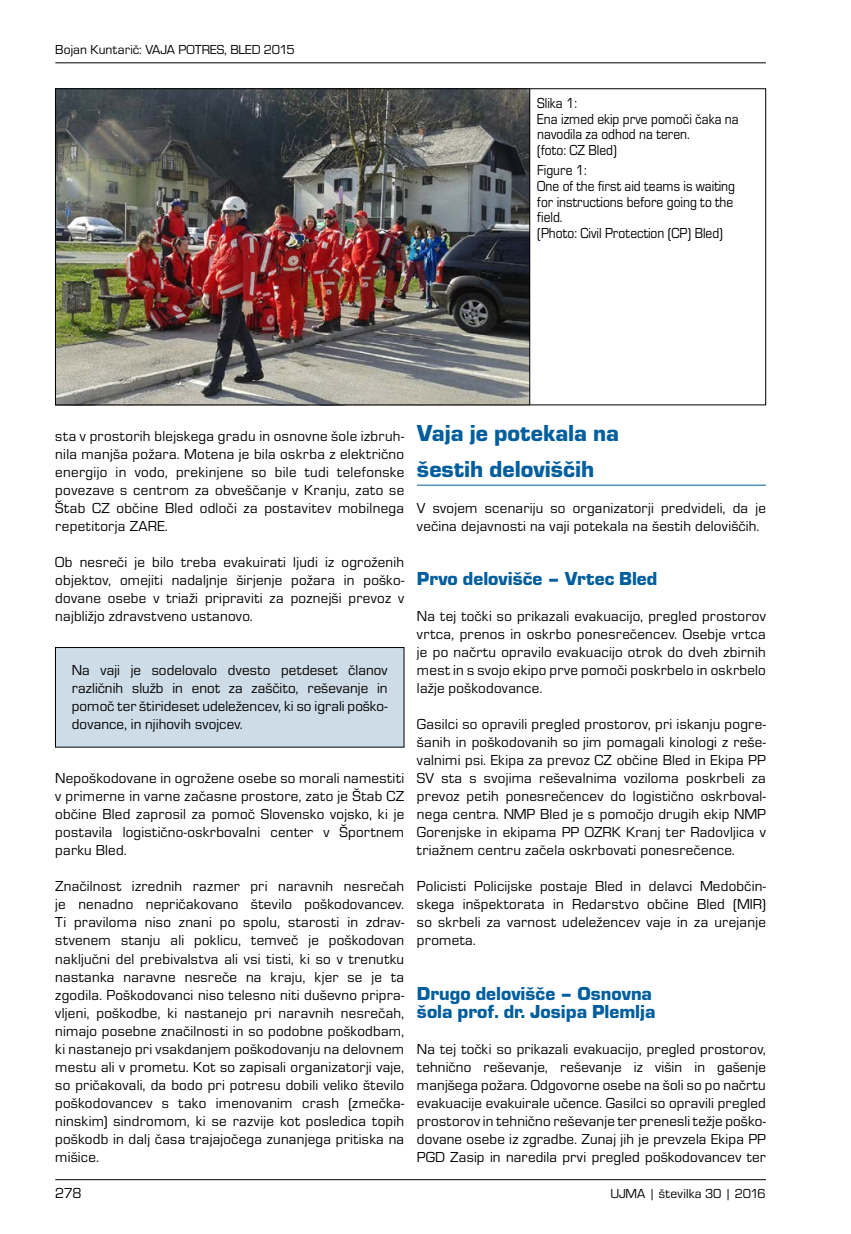
<style>
.page{position:relative;width:851px;height:1234px;background:#fff}
.page>*{position:absolute;margin:0;border:0;box-sizing:border-box;transform-origin:0 0}
.t1{font:24px/36px "Eurostile TEE Blac";color:#005e9e}
.t2{font:19.5px/18px "Eurostile TEE Blac";color:#005e9e}
.t3{font:15px/18px "Eurostile TEE";letter-spacing:.015em;color:#000;text-align:justify}
.t4{font:15px/15.8px "Eurostile TEE";letter-spacing:.015em;color:#000;scale:.9 1}
.t5{font:13.5px "Eurostile TEE";color:#000}
</style>
<div class="page">
<hr style="left:55px;top:1178px;width:710px;height:1px;background:#000">
<hr style="left:55px;top:62px;width:710px;height:1px;background:#000">
<img style="left:57px;top:90px;width:472px;height:313px">
<hr style="left:417px;top:484px;width:348px;height:1px;background:#005e9e">
<hr style="left:529px;top:89px;width:1px;height:316px;background:#000">
<div style="left:55px;top:647px;width:349px;height:100px;background:#cedce7"></div>
<div style="left:55px;top:647px;width:349px;height:100px;border:1px solid #000"></div>
<p class="t5" style="left:55px;top:42px;width:241px">Bojan Kuntarič: VAJA POTRES, BLED 2015</p>
<p class="t4" style="left:537px;top:95px;width:225px">Slika 1:<br>Ena izmed ekip prve pomoči čaka na navodila za odhod na teren.<br>(foto: CZ Bled)</p>
<p class="t4" style="left:537px;top:163px;width:221px">Figure 1:<br>One of the first aid teams is waiting for instructions before going to the field.<br>(Photo: Civil Protection (CP) Bled)</p>
<p class="t3" style="left:55px;top:427px;width:350px">sta v prostorih blejskega gradu in osnovne šole izbruh&shy;nila manjša požara. Motena je bila oskrba z električno energijo in vodo, prekinjene so bile tudi telefonske povezave s centrom za obveščanje v Kranju, zato se Štab CZ občine Bled odloči za postavitev mobilnega repetitorja ZARE.</p>
<p class="t3" style="left:55px;top:553px;width:350px">Ob nesreči je bilo treba evakuirati ljudi iz ogroženih objektov, omejiti nadaljnje širjenje požara in poško&shy;dovane osebe v triaži pripraviti za poznejši prevoz v najbližjo zdravstveno ustanovo.</p>
<p class="t3" style="left:72px;top:661px;width:317px">Na vaji je sodelovalo dvesto petdeset članov različnih služb in enot za zaščito, reševanje in pomoč ter štirideset udeležencev, ki so igrali poško&shy;dovance, in njihovih svojcev.</p>
<p class="t3" style="left:55px;top:769px;width:350px">Nepoškodovane in ogrožene osebe so morali namestiti v primerne in varne začasne prostore, zato je Štab CZ občine Bled zaprosil za pomoč Slovensko vojsko, ki je postavila logistično-oskrbovalni center v Športnem parku Bled.</p>
<p class="t3" style="left:55px;top:877px;width:350px">Značilnost izrednih razmer pri naravnih nesrečah je nenadno nepričakovano število poškodovancev.<br>Ti praviloma niso znani po spolu, starosti in zdrav&shy;stvenem stanju ali poklicu, temveč je poškodovan naključni del prebivalstva ali vsi tisti, ki so v trenutku nastanka naravne nesreče na kraju, kjer se je ta zgodila. Poškodovanci niso telesno niti duševno pripra&shy;vljeni, poškodbe, ki nastanejo pri naravnih nesrečah, nimajo posebne značilnosti in so podobne poškodbam, ki nastanejo pri vsakdanjem poškodovanju na delovnem mestu ali v prometu. Kot so zapisali organizatorji vaje, so pričakovali, da bodo pri potresu dobili veliko število poškodovancev s tako imenovanim crash (zmečka&shy;ninskim) sindromom, ki se razvije kot posledica topih poškodb in dalj časa trajajočega zunanjega pritiska na mišice.</p>
<h1 class="t1" style="left:417px;top:415px;width:204px">Vaja je potekala na šestih deloviščih</h1>
<p class="t3" style="left:417px;top:499px;width:350px">V svojem scenariju so organizatorji predvideli, da je večina dejavnosti na vaji potekala na šestih deloviščih.</p>
<h2 class="t2" style="left:417px;top:570px;width:242px">Prvo delovišče – Vrtec Bled</h2>
<p class="t3" style="left:417px;top:607px;width:350px">Na tej točki so prikazali evakuacijo, pregled prostorov vrtca, prenos in oskrbo ponesrečencev. Osebje vrtca je po načrtu opravilo evakuacijo otrok do dveh zbirnih mest in s svojo ekipo prve pomoči poskrbelo in oskrbelo lažje poškodovance.</p>
<p class="t3" style="left:417px;top:715px;width:350px">Gasilci so opravili pregled prostorov, pri iskanju pogre&shy;šanih in poškodovanih so jim pomagali kinologi z reše&shy;valnimi psi. Ekipa za prevoz CZ občine Bled in Ekipa PP SV sta s svojima reševalnima voziloma poskrbeli za prevoz petih ponesrečencev do logistično oskrboval&shy;nega centra. NMP Bled je s pomočjo drugih ekip NMP Gorenjske in ekipama PP OZRK Kranj ter Radovljica v triažnem centru začela oskrbovati ponesrečence.</p>
<p class="t3" style="left:417px;top:877px;width:350px">Policisti Policijske postaje Bled in delavci Medobčin&shy;skega inšpektorata in Redarstvo občine Bled (MIR) so skrbeli za varnost udeležencev vaje in za urejanje prometa.</p>
<h2 class="t2" style="left:417px;top:984px;width:240px">Drugo delovišče – Osnovna šola prof. dr. Josipa Plemlja</h2>
<p class="t3" style="left:417px;top:1039px;width:350px">Na tej točki so prikazali evakuacijo, pregled prostorov, tehnično reševanje, reševanje iz višin in gašenje manjšega požara. Odgovorne osebe na šoli so po načrtu evakuacije evakuirale učence. Gasilci so opravili pregled prostorov in tehnično reševanje ter prenesli težje poško&shy;dovane osebe iz zgradbe. Zunaj jih je prevzela Ekipa PP PGD Zasip in naredila prvi pregled poškodovancev ter</p>
<p class="t3" style="left:55px;top:1183px;width:28px">278</p>
<p class="t5" style="left:610px;top:1185px;width:157px">UJMA | številka 30 | 2016</p>
</div>
